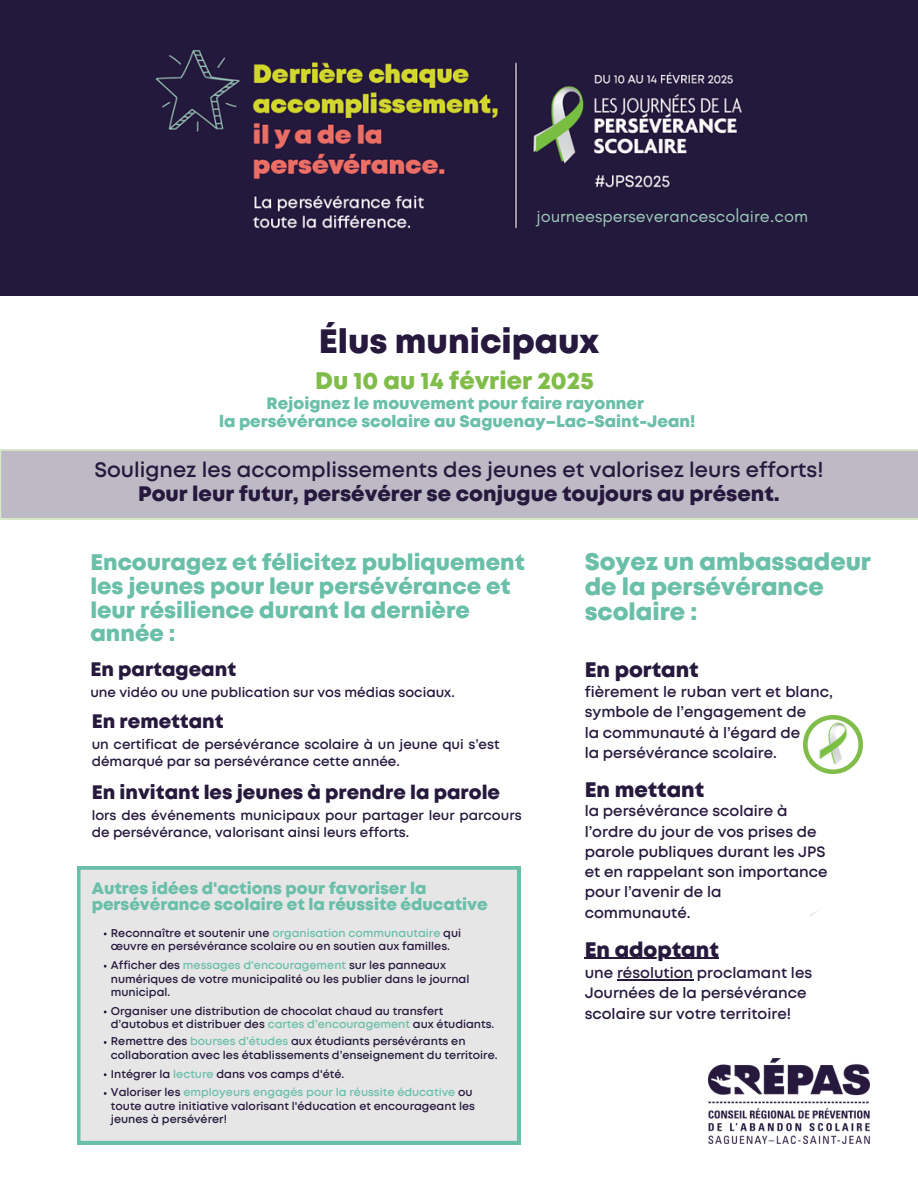
<style>
.page{position:relative;width:918px;height:1188px;background:#fff}
.page>*{position:absolute;margin:0;border:0;box-sizing:border-box;transform-origin:0 0}
.t1{font:800 33.75px "Mont";color:#26193d}
.t2{font:800 24px/24.8px "Mont";color:#6abfa9}
.t3{font:800 24px "Mont";color:#7fbc48}
.t4{font:800 22.5px/23.7px "Mont";color:#6abfa9}
.t5{font:600 21px/24.8px "Mont";color:#26193d;text-align:center}
.t6{font:800 21px "Mont";color:#26193d}
.t7{font:800 19.5px "Mont";color:#26193d}
.t8{font:18.3px "Glacial Indifference";color:#9dcabb}
.t9{font:800 16.5px/16.8px "Mont";color:#6abfa9}
.t10{font:600 15px/20.2px "Mont";color:#26193d}
.t11{font:600 13.5px/16.8px "Mont";color:#26193d}
.t12{font:600 11.25px/13.5px "Mont";color:#26193d}
.s1{font-weight:800}
.s2{color:#6abfa9}
</style>
<div class="page">
<div style="left:77px;top:866px;width:443px;height:278px;background:#e6e6e6"></div>
<div style="left:0;top:450px;width:918px;height:69px;background:#bebac5"></div>
<img style="left:709px;top:1058px;width:160px;height:86px">
<hr style="left:585px;top:958px;width:134px;height:1px;background:#26193d">
<hr style="left:617px;top:979px;width:76px;height:1px;background:#26193d">
<img style="left:0;top:0;width:918px;height:295px">
<img style="left:804px;top:715px;width:58px;height:59px">
<h3 class="t8" style="left:537px;top:204px;width:273px">journeesperseverancescolaire.com</h3>
<p class="t1" style="left:319px;top:328px;width:282px">Élus municipaux</p>
<h6 class="t3" style="left:315px;top:372px;width:280px">Du 10 au 14 février 2025</h6>
<h6 class="t9" style="left:219px;top:396px;width:478px;line-height:18px;text-align:center">Rejoignez le mouvement pour faire rayonner<br>la persévérance scolaire au Saguenay–Lac-Saint-Jean!</h6>
<h3 class="t5" style="left:94px;top:458px;width:731px">Soulignez les accomplissements des jeunes et valorisez leurs efforts!<br><span class="s1">Pour leur futur, persévérer se conjugue toujours au présent.</span></h3>
<h1 class="t4" style="left:90px;top:552px;width:436px">Encouragez et félicitez publiquement les jeunes pour leur persévérance et leur résilience durant la dernière année :</h1>
<h4 class="t2" style="left:585px;top:551px;width:288px">Soyez un ambassadeur de la persévérance scolaire :</h4>
<h3 class="t7" style="left:90px;top:662px;width:147px">En partageant</h3>
<h2 class="t7" style="left:92px;top:713px;width:133px">En remettant</h2>
<h3 class="t6" style="left:585px;top:662px;width:116px">En portant</h3>
<p class="t10" style="left:585px;top:683px;width:250px">fièrement le ruban vert et blanc, symbole de l’engagement de<br>la communauté à l’égard de<br>la persévérance scolaire.</p>
<p class="t11" style="left:90px;top:685px;width:366px">une vidéo ou une publication sur vos médias sociaux.</p>
<h3 class="t11" style="left:92px;top:737px;width:409px">un certificat de persévérance scolaire à un jeune qui s’est démarqué par sa persévérance cette année.</h3>
<p class="t7" style="left:92px;top:785px;width:410px">En invitant les jeunes à prendre la parole</p>
<p class="t11" style="left:92px;top:808px;width:431px">lors des événements municipaux pour partager leur parcours de persévérance, valorisant ainsi leurs efforts.</p>
<p class="t9" style="left:92px;top:881px;width:398px">Autres idées d'actions pour favoriser la persévérance scolaire et la réussite éducative</p>
<p class="t12" style="left:111px;top:927px;width:352px">Reconnaître et soutenir une <span class="s2">organisation communautaire</span> qui œuvre en persévérance scolaire ou en soutien aux familles.</p>
<p class="t12" style="left:111px;top:959px;width:360px">Afficher des <span class="s2">messages d'encouragement</span> sur les panneaux numériques de votre municipalité ou les publier dans le journal municipal.</p>
<p class="t12" style="left:111px;top:1005px;width:385px">Organiser une distribution de chocolat chaud au transfert d’autobus et distribuer des <span class="s2">cartes d’encouragement</span> aux étudiants.</p>
<h2 class="t12" style="left:111px;top:1036px;width:388px">Remettre des <span class="s2">bourses d’études</span> aux étudiants persévérants en collaboration avec les établissements d’enseignement du territoire.</h2>
<h3 class="t12" style="left:111px;top:1068px;width:235px">Intégrer la <span class="s2">lecture</span> dans vos camps d'été.</h3>
<h6 class="t12" style="left:111px;top:1087px;width:366px">Valoriser les <span class="s2">employeurs engagés pour la réussite éducative</span> ou toute autre initiative valorisant l'éducation et encourageant les jeunes à persévérer!</h6>
<p class="t6" style="left:585px;top:781px;width:121px">En mettant</p>
<h4 class="t10" style="left:585px;top:802px;width:245px">la persévérance scolaire à l’ordre du jour de vos prises de parole publiques durant les JPS et en rappelant son importance pour l’avenir de la communauté.</h4>
<p class="t6" style="left:585px;top:942px;width:136px">En adoptant</p>
<p class="t10" style="left:585px;top:964px;width:229px">une résolution proclamant les<br>Journées de la persévérance scolaire sur votre territoire!</p>
</div>
